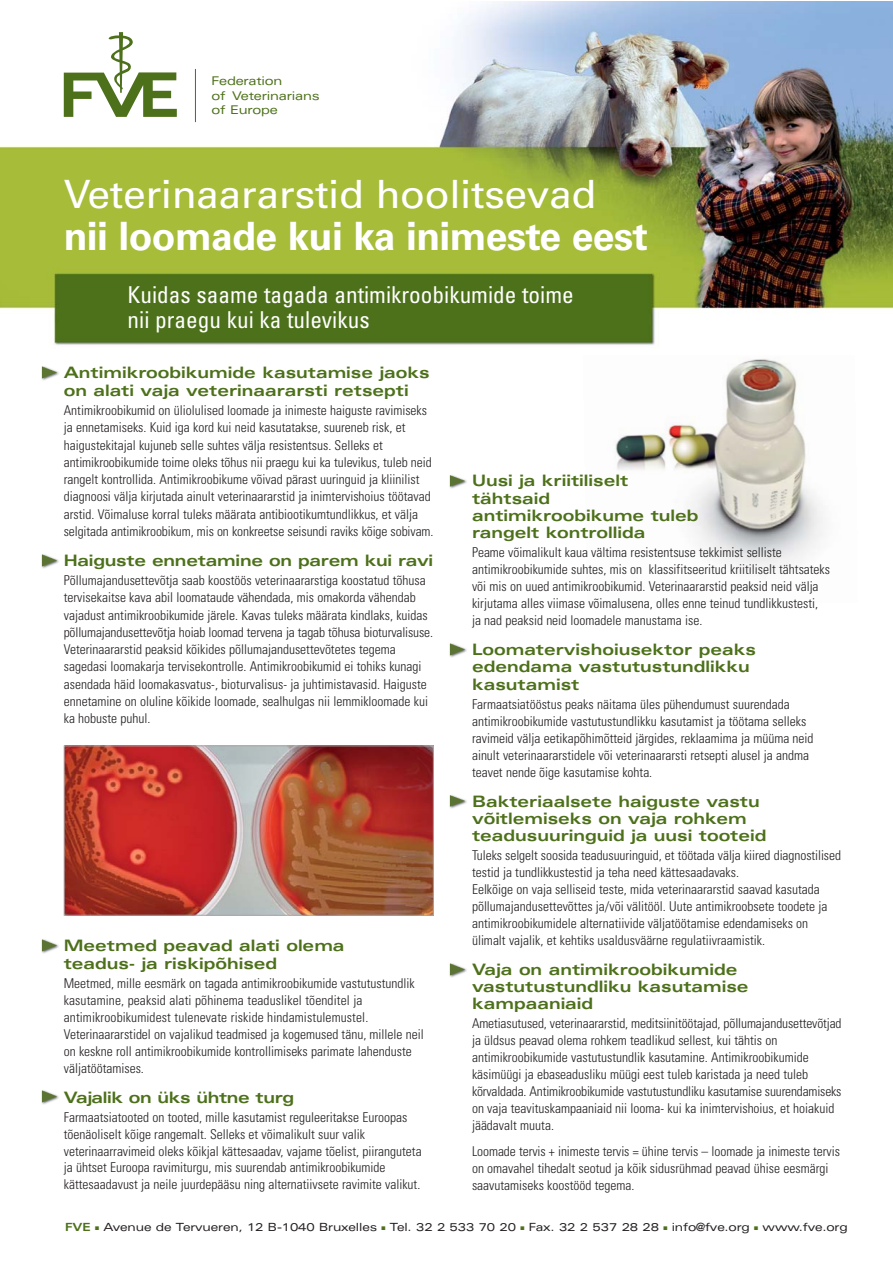
<style>
.page{position:relative;width:893px;height:1263px;background:#fff}
.page>*{position:absolute;margin:0;border:0;box-sizing:border-box;transform-origin:0 0}
.t1{font:39px "Univers";letter-spacing:-.01em;color:#fff;scale:1.05 1}
.t2{font:700 39px "Univers";letter-spacing:-.015em;color:#fff}
.t3{font:condensed 23.25px/24.8px "Univers";color:#fff}
.t4{font:700 expanded 15.75px/17.2px "Univers";color:#4d701a}
.t5{font:700 expanded 15.75px "Univers";letter-spacing:-.02em;color:#4d701a}
.t6{font:300 condensed 13.5px/17px "Univers";color:#231f20}
.t7{font:expanded 12px/14.2px "Univers";letter-spacing:-.015em;color:#4d701a}
.t8{font:expanded 11.25px "Univers";letter-spacing:-.01em;color:#231f20}
.s1{font-weight:700;color:#4d701a}
.s2{color:#4d701a}
</style>
<div class="page">
<img style="left:615px;top:359px;width:208px;height:210px">
<img style="left:41px;top:366px;width:18px;height:15px">
<img style="left:41px;top:554px;width:18px;height:15px">
<img style="left:0;top:1px;width:893px;height:345px">
<img style="left:41px;top:939px;width:18px;height:15px">
<img style="left:41px;top:1090px;width:18px;height:15px">
<svg style="left:64px;top:32px;width:113px;height:85px"></svg>
<hr style="left:195px;top:69px;width:1px;height:53px;background:#4d701a">
<img style="left:66px;top:747px;width:366px;height:167px">
<div style="left:64px;top:745px;width:370px;height:171px;border:1px solid #a7a9ac"></div>
<img style="left:449px;top:475px;width:18px;height:14px">
<img style="left:449px;top:643px;width:18px;height:15px">
<img style="left:449px;top:795px;width:18px;height:14px">
<img style="left:449px;top:963px;width:18px;height:15px">
<p class="t7" style="left:212px;top:75px;width:110px">Federation<br>of Veterinarians of Europe</p>
<h1 class="t1" style="left:64px;top:180px;width:509px">Veterinaararstid hoolitsevad</h1>
<h1 class="t2" style="left:64px;top:222px;width:586px">nii loomade kui ka inimeste eest</h1>
<h2 class="t3" style="left:128px;top:284px;width:448px">Kuidas saame tagada antimikroobikumide toime nii praegu kui ka tulevikus</h2>
<p class="t4" style="left:64px;top:366px;width:367px">Antimikroobikumide kasutamise jaoks on alati vaja veterinaararsti retsepti</p>
<p class="t6" style="left:64px;top:403px;width:371px">Antimikroobikumid on üliolulised loomade ja inimeste haiguste ravimiseks ja ennetamiseks. Kuid iga kord kui neid kasutatakse, suureneb risk, et haigustekitajal kujuneb selle suhtes välja resistentsus. Selleks et antimikroobikumide toime oleks tõhus nii praegu kui ka tulevikus, tuleb neid rangelt kontrollida. Antimikroobikume võivad pärast uuringuid ja kliinilist diagnoosi välja kirjutada ainult veterinaararstid ja inimtervishoius töötavad arstid. Võimaluse korral tuleks määrata antibiootikumtundlikkus, et välja selgitada antimikroobikum, mis on konkreetse seisundi raviks kõige sobivam.</p>
<p class="t4" style="left:64px;top:553px;width:371px">Haiguste ennetamine on parem kui ravi</p>
<p class="t6" style="left:64px;top:573px;width:371px">Põllumajandusettevõtja saab koostöös veterinaararstiga koostatud tõhusa tervisekaitse kava abil loomataude vähendada, mis omakorda vähendab vajadust antimikroobikumide järele. Kavas tuleks määrata kindlaks, kuidas põllumajandusettevõtja hoiab loomad tervena ja tagab tõhusa bioturvalisuse.<br>Veterinaararstid peaksid kõikides põllumajandusettevõtetes tegema sagedasi loomakarja tervisekontrolle. Antimikroobikumid ei tohiks kunagi asendada häid loomakasvatus-, bioturvalisus- ja juhtimistavasid. Haiguste ennetamine on oluline kõikide loomade, sealhulgas nii lemmikloomade kui ka hobuste puhul.</p>
<p class="t4" style="left:64px;top:938px;width:282px">Meetmed peavad alati olema teadus- ja riskipõhised</p>
<p class="t6" style="left:64px;top:976px;width:362px">Meetmed, mille eesmärk on tagada antimikroobikumide vastutustundlik kasutamine, peaksid alati põhinema teaduslikel tõenditel ja antimikroobikumidest tulenevate riskide hindamistulemustel.<br>Veterinaararstidel on vajalikud teadmised ja kogemused tänu, millele neil on keskne roll antimikroobikumide kontrollimiseks parimate lahenduste väljatöötamises.</p>
<p class="t5" style="left:64px;top:1091px;width:232px">Vajalik on üks ühtne turg</p>
<p class="t6" style="left:64px;top:1110px;width:359px">Farmaatsiatooted on tooted, mille kasutamist reguleeritakse Euroopas tõenäoliselt kõige rangemalt. Selleks et võimalikult suur valik veterinaarravimeid oleks kõikjal kättesaadav, vajame tõelist, piiranguteta ja ühtset Euroopa ravimiturgu, mis suurendab antimikroobikumide kättesaadavust ja neile juurdepääsu ning alternatiivsete ravimite valikut.</p>
<p class="t4" style="left:472px;top:474px;width:228px">Uusi ja kriitiliselt tähtsaid antimikroobikume tuleb rangelt kontrollida</p>
<p class="t6" style="left:472px;top:545px;width:360px">Peame võimalikult kaua vältima resistentsuse tekkimist selliste antimikroobikumide suhtes, mis on klassifitseeritud kriitiliselt tähtsateks või mis on uued antimikroobikumid. Veterinaararstid peaksid neid välja kirjutama alles viimase võimalusena, olles enne teinud tundlikkustesti, ja nad peaksid neid loomadele manustama ise.</p>
<p class="t4" style="left:472px;top:642px;width:285px">Loomatervishoiusektor peaks edendama vastutustundlikku kasutamist</p>
<p class="t6" style="left:472px;top:697px;width:343px">Farmaatsiatööstus peaks näitama üles pühendumust suurendada antimikroobikumide vastutustundlikku kasutamist ja töötama selleks ravimeid välja eetikapõhimõtteid järgides, reklaamima ja müüma neid ainult veterinaararstidele või veterinaararsti retsepti alusel ja andma teavet nende õige kasutamise kohta.</p>
<p class="t4" style="left:472px;top:794px;width:296px">Bakteriaalsete haiguste vastu võitlemiseks on vaja rohkem teadusuuringuid ja uusi tooteid</p>
<p class="t6" style="left:472px;top:848px;width:371px">Tuleks selgelt soosida teadusuuringuid, et töötada välja kiired diagnostilised testid ja tundlikkustestid ja teha need kättesaadavaks.<br>Eelkõige on vaja selliseid teste, mida veterinaararstid saavad kasutada põllumajandusettevõttes ja/või välitööl. Uute antimikroobsete toodete ja antimikroobikumidele alternatiivide väljatöötamise edendamiseks on ülimalt vajalik, et kehtiks usaldusväärne regulatiivraamistik.</p>
<p class="t4" style="left:472px;top:962px;width:278px">Vaja on antimikroobikumide vastutustundliku kasutamise kampaaniaid</p>
<p class="t6" style="left:472px;top:1016px;width:371px">Ametiasutused, veterinaararstid, meditsiinitöötajad, põllumajandusettevõtjad ja üldsus peavad olema rohkem teadlikud sellest, kui tähtis on antimikroobikumide vastutustundlik kasutamine. Antimikroobikumide käsimüügi ja ebaseadusliku müügi eest tuleb karistada ja need tuleb kõrvaldada. Antimikroobikumide vastutustundliku kasutamise suurendamiseks on vaja teavituskampaaniaid nii looma- kui ka inimtervishoius, et hoiakuid jäädavalt muuta.</p>
<p class="t6" style="left:472px;top:1144px;width:369px">Loomade tervis + inimeste tervis = ühine tervis – loomade ja inimeste tervis on omavahel tihedalt seotud ja kõik sidusrühmad peavad ühise eesmärgi saavutamiseks koostööd tegema.</p>
<p class="t8" style="left:65px;top:1223px;width:784px"><span class="s1">FVE</span> <span class="s2">■</span> Avenue de Tervueren, 12 B-1040 Bruxelles <span class="s2">■</span> Tel. 32 2 533 70 20 <span class="s2">■</span> Fax. 32 2 537 28 28 <span class="s2">■</span> info@fve.org <span class="s2">■</span> www.fve.org</p>
</div>
